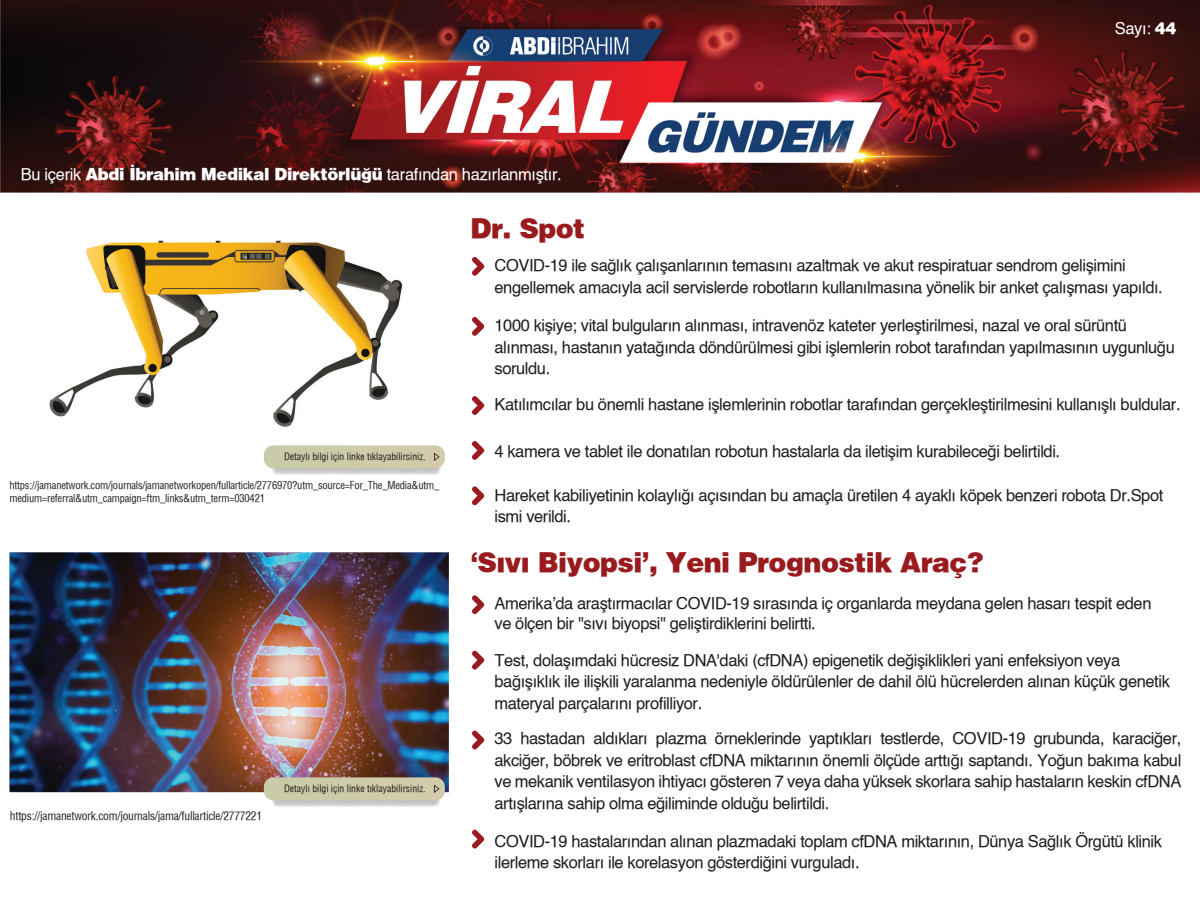
<style>
.page{position:relative;width:1200px;height:900px;background:#fff}
.page>*{position:absolute;margin:0;border:0;box-sizing:border-box;transform-origin:0 0}
.t1{font:27px "Helvetica X Black";letter-spacing:-.02em;color:#991b1e}
.t2{font:16.5px/21.5px "Helvetica X Book";letter-spacing:-.025em;color:#211d1e}
.t3{font:16.5px "Helvetica X Book";letter-spacing:-.02em;color:#fff}
.t4{font:11.55px "Helvetica T Condenced";letter-spacing:-.02em;color:#211d1e}
.t5{font:10.5px/12.6px "Helvetica T Condenced";letter-spacing:-.02em;color:#211d1e}
.t6{font:9.75px "Helvetica Condensed X Book";color:#211d1e}
.s1{font-family:"Helvetica X Black"}
</style>
<div class="page">
<img style="left:0;top:0;width:1200px;height:840px">
<svg style="left:472px;top:257px;width:12px;height:19px"></svg>
<svg style="left:472px;top:317px;width:12px;height:19px"></svg>
<svg style="left:472px;top:396px;width:12px;height:19px"></svg>
<svg style="left:472px;top:441px;width:12px;height:19px"></svg>
<svg style="left:472px;top:486px;width:12px;height:19px"></svg>
<svg style="left:472px;top:595px;width:12px;height:19px"></svg>
<svg style="left:472px;top:651px;width:12px;height:19px"></svg>
<svg style="left:472px;top:731px;width:12px;height:19px"></svg>
<svg style="left:472px;top:830px;width:12px;height:19px"></svg>
<img style="left:9px;top:552px;width:440px;height:240px">
<img style="left:269px;top:800px;width:174px;height:7px">
<svg style="left:264px;top:777px;width:181px;height:23px;background:#cac7a6"></svg>
<img style="left:9px;top:219px;width:440px;height:240px">
<img style="left:269px;top:468px;width:174px;height:7px">
<svg style="left:264px;top:445px;width:181px;height:23px;background:#ceccab"></svg>
<p class="t3" style="left:21px;top:163px;width:543px">Bu içerik <span class="s1">Abdi İbrahim Medikal Direktörlüğü</span> tarafından hazırlanmıştır.</p>
<h1 class="t1" style="left:471px;top:210px;width:116px">Dr. Spot</h1>
<p class="t3" style="left:1115px;top:17px;width:63px">Sayı: <span class="s1">44</span></p>
<p class="t6" style="left:284px;top:451px;width:143px">Detaylı bilgi için linke tıklayabilirsiniz.</p>
<p class="t5" style="left:9px;top:479px;width:431px">https://jamanetwork.com/journals/jamanetworkopen/fullarticle/2776970?utm_source=For_The_Media&amp;utm_ medium=referral&amp;utm_campaign=ftm_links&amp;utm_term=030421</p>
<p class="t4" style="left:10px;top:809px;width:254px">https://jamanetwork.com/journals/jama/fullarticle/2777221</p>
<p class="t6" style="left:284px;top:783px;width:143px">Detaylı bilgi için linke tıklayabilirsiniz.</p>
<p class="t2" style="left:495px;top:256px;width:670px">COVID-19 ile sağlık çalışanlarının temasını azaltmak ve akut respiratuar sendrom gelişimini engellemek amacıyla acil servislerde robotların kullanılmasına yönelik bir anket çalışması yapıldı.</p>
<p class="t2" style="left:495px;top:316px;width:682px">1000 kişiye; vital bulguların alınması, intravenöz kateter yerleştirilmesi, nazal ve oral sürüntü alınması, hastanın yatağında döndürülmesi gibi işlemlerin robot tarafından yapılmasının uygunluğu soruldu.</p>
<p class="t2" style="left:495px;top:395px;width:688px">Katılımcılar bu önemli hastane işlemlerinin robotlar tarafından gerçekleştirilmesini kullanışlı buldular.</p>
<p class="t2" style="left:495px;top:441px;width:567px">4 kamera ve tablet ile donatılan robotun hastalarla da iletişim kurabileceği belirtildi.</p>
<p class="t2" style="left:495px;top:485px;width:670px">Hareket kabiliyetinin kolaylığı açısından bu amaçla üretilen 4 ayaklı köpek benzeri robota Dr.Spot ismi verildi.</p>
<h1 class="t1" style="left:471px;top:545px;width:515px">‘Sıvı Biyopsi’, Yeni Prognostik Araç?</h1>
<p class="t2" style="left:495px;top:595px;width:659px;line-height:19.8px">Amerika’da araştırmacılar COVID-19 sırasında iç organlarda meydana gelen hasarı tespit eden ve ölçen bir "sıvı biyopsi" geliştirdiklerini belirtti.</p>
<p class="t2" style="left:495px;top:650px;width:677px">Test, dolaşımdaki hücresiz DNA'daki (cfDNA) epigenetik değişiklikleri yani enfeksiyon veya bağışıklık ile ilişkili yaralanma nedeniyle öldürülenler de dahil ölü hücrelerden alınan küçük genetik materyal parçalarını profilliyor.</p>
<p class="t2" style="left:495px;top:729px;width:688px;text-align:justify">33 hastadan aldıkları plazma örneklerinde yaptıkları testlerde, COVID-19 grubunda, karaciğer, akciğer, böbrek ve eritroblast cfDNA miktarının önemli ölçüde arttığı saptandı. Yoğun bakıma kabul ve mekanik ventilasyon ihtiyacı gösteren 7 veya daha yüksek skorlara sahip hastaların keskin cfDNA artışlarına sahip olma eğiliminde olduğu belirtildi.</p>
<p class="t2" style="left:495px;top:831px;width:669px">COVID-19 hastalarından alınan plazmadaki toplam cfDNA miktarının, Dünya Sağlık Örgütü klinik ilerleme skorları ile korelasyon gösterdiğini vurguladı.</p>
</div>
